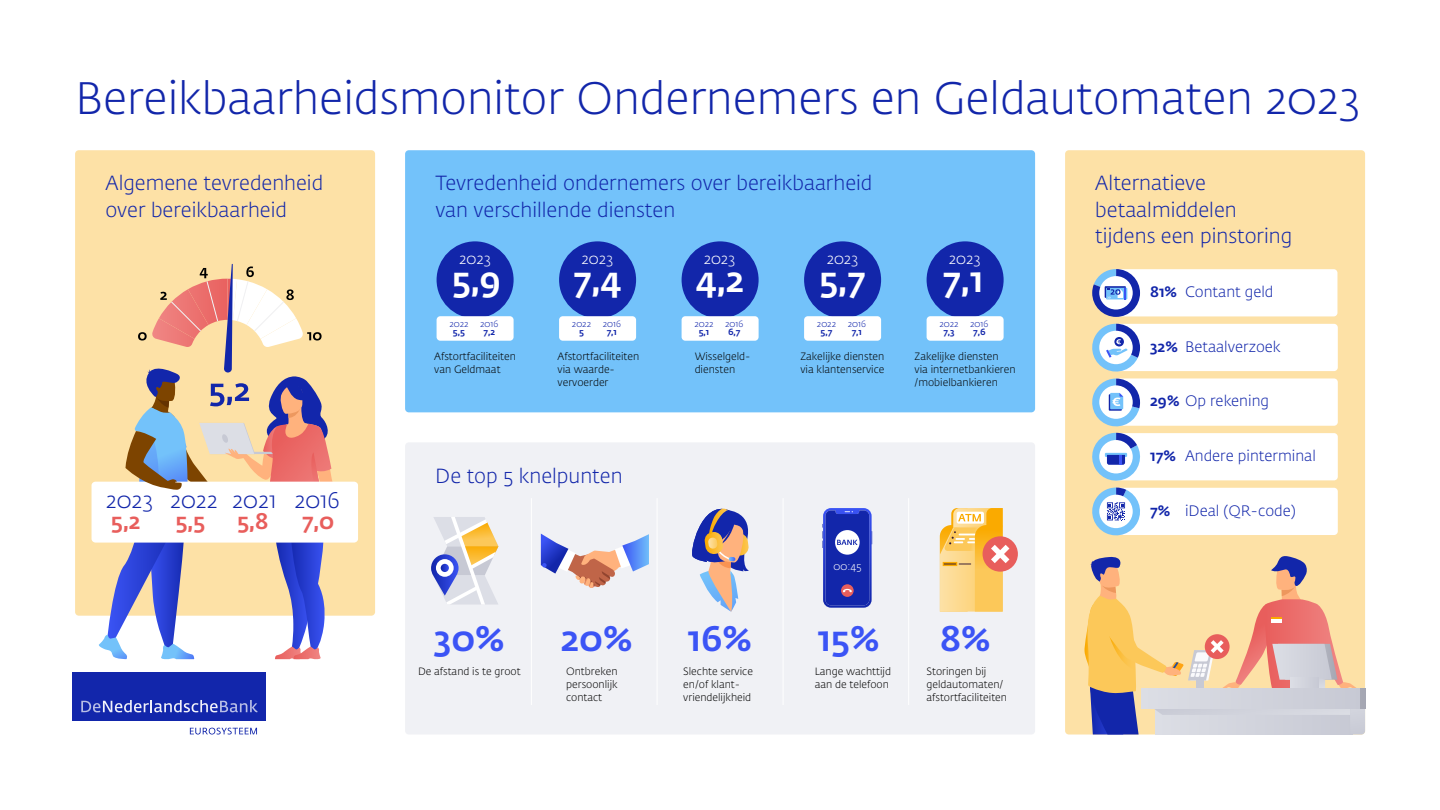
<style>
.page{position:relative;width:1440px;height:810px;background:#fff}
.page>*{position:absolute;margin:0;border:0;box-sizing:border-box;transform-origin:0 0}
.t1{font:300 45px "DNB Fedra";color:#1226aa}
.t2{font:500 35.25px "DNB Fedra";color:#fff}
.t3{font:500 35.25px "DNB Fedra";color:#3b54f5}
.t4{font:300 22.35px "DNB Fedra";color:#1226aa}
.t5{font:500 22.35px "DNB Fedra";color:#e85e5c}
.t6{font:300 20.25px/26.2px "DNB Fedra";color:#1226aa}
.t7{font:300 15px "DNB Fedra";color:#1226aa}
.t8{font:300 15px "DNB Fedra";color:#fff}
.t9{font:500 15px "DNB Fedra";color:#1226aa}
.t10{font:300 10.5px/12.8px "DNB Fedra";color:#000}
.t11{font:300 10.5px "DNB Fedra";color:#fff}
.t12{font:300 9px "DNB Fedra";color:#1226aa}
.t13{font:500 9px "DNB Fedra";color:#1226aa}
.s1{font-weight:500}
</style>
<div class="page">
<div style="left:75px;top:150px;width:300px;height:466px;background:#fde1a6;border-radius:4px"></div>
<div style="left:1065px;top:150px;width:300px;height:585px;background:#fde1a6;border-radius:4px"></div>
<div style="left:405px;top:150px;width:630px;height:262px;background:#73c2fa;border-radius:4px"></div>
<div style="left:405px;top:442px;width:630px;height:293px;background:#f0f1f5;border-radius:4px"></div>
<div style="left:72px;top:673px;width:194px;height:48px;background:#1226ab"></div>
<svg style="left:190px;top:728px;width:67px;height:7px"></svg>
<svg style="left:81px;top:700px;width:177px;height:12px"></svg>
<div style="left:92px;top:482px;width:266px;height:61px;background:#fff;border-radius:4px"></div>
<svg style="left:98px;top:264px;width:245px;height:395px"></svg>
<div style="left:437px;top:241px;width:77px;height:77px;background:#1226aa;border-radius:50%"></div>
<div style="left:437px;top:316px;width:77px;height:25px;background:#fff;border-radius:4px"></div>
<div style="left:559px;top:241px;width:77px;height:77px;background:#1226aa;border-radius:50%"></div>
<div style="left:559px;top:316px;width:77px;height:25px;background:#fff;border-radius:4px"></div>
<div style="left:682px;top:241px;width:77px;height:77px;background:#1226aa;border-radius:50%"></div>
<div style="left:682px;top:316px;width:77px;height:25px;background:#fff;border-radius:4px"></div>
<div style="left:804px;top:241px;width:77px;height:77px;background:#1226aa;border-radius:50%"></div>
<div style="left:804px;top:316px;width:77px;height:25px;background:#fff;border-radius:4px"></div>
<div style="left:927px;top:241px;width:77px;height:77px;background:#1226aa;border-radius:50%"></div>
<div style="left:927px;top:316px;width:77px;height:25px;background:#fff;border-radius:4px"></div>
<hr style="left:657px;top:498px;width:1px;height:207px;background:#fff">
<hr style="left:783px;top:498px;width:1px;height:207px;background:#fff">
<svg style="left:1084px;top:556px;width:281px;height:179px"></svg>
<hr style="left:908px;top:498px;width:1px;height:207px;background:#fff">
<hr style="left:531px;top:498px;width:1px;height:207px;background:#fff">
<svg style="left:692px;top:508px;width:57px;height:104px"></svg>
<div style="left:983px;top:536px;width:35px;height:36px;background:#e85e5c;border-radius:50%"></div>
<svg style="left:940px;top:508px;width:69px;height:104px"></svg>
<svg style="left:822px;top:508px;width:51px;height:100px;background:#3d4bba"></svg>
<svg style="left:431px;top:517px;width:67px;height:88px"></svg>
<svg style="left:541px;top:534px;width:108px;height:54px"></svg>
<svg style="left:1092px;top:269px;width:245px;height:48px;background:#e9ecf5"></svg>
<svg style="left:1092px;top:324px;width:246px;height:212px;background:#f0f1f1"></svg>
<h1 class="t1" style="left:75px;top:72px;width:1287px">Bereikbaarheidsmonitor Ondernemers en Geldautomaten 2023</h1>
<h3 class="t6" style="left:105px;top:171px;width:219px">Algemene tevredenheid over bereikbaarheid</h3>
<h3 class="t6" style="left:435px;top:170px;width:439px">Tevredenheid ondernemers over bereikbaarheid van verschillende diensten</h3>
<h3 class="t8" style="left:459px;top:250px;width:33px">2023</h3>
<h3 class="t8" style="left:581px;top:250px;width:33px">2023</h3>
<h3 class="t8" style="left:704px;top:250px;width:33px">2023</h3>
<h3 class="t8" style="left:827px;top:250px;width:33px">2023</h3>
<h3 class="t8" style="left:949px;top:250px;width:33px">2023</h3>
<h2 class="t2" style="left:573px;top:258px;width:50px">7,4</h2>
<h2 class="t2" style="left:696px;top:258px;width:50px">4,2</h2>
<h2 class="t2" style="left:819px;top:258px;width:48px">5,7</h2>
<h2 class="t2" style="left:943px;top:258px;width:42px">7,1</h2>
<h2 class="t2" style="left:452px;top:258px;width:51px">5,9</h2>
<p class="t12" style="left:449px;top:318px;width:21px">2022</p>
<p class="t13" style="left:453px;top:326px;width:14px">5,5</p>
<p class="t12" style="left:480px;top:318px;width:20px">2016</p>
<p class="t13" style="left:484px;top:326px;width:13px">7,2</p>
<p class="t12" style="left:572px;top:318px;width:21px">2022</p>
<p class="t13" style="left:579px;top:326px;width:6px">5</p>
<p class="t12" style="left:603px;top:318px;width:20px">2016</p>
<p class="t13" style="left:607px;top:326px;width:12px">7,1</p>
<p class="t12" style="left:694px;top:318px;width:21px">2022</p>
<p class="t13" style="left:699px;top:326px;width:12px">5,1</p>
<p class="t12" style="left:725px;top:318px;width:20px">2016</p>
<p class="t13" style="left:728px;top:326px;width:14px">6,7</p>
<p class="t12" style="left:817px;top:318px;width:21px">2022</p>
<p class="t13" style="left:821px;top:326px;width:13px">5,7</p>
<p class="t12" style="left:848px;top:318px;width:20px">2016</p>
<p class="t13" style="left:852px;top:326px;width:12px">7,1</p>
<p class="t12" style="left:939px;top:318px;width:21px">2022</p>
<p class="t13" style="left:943px;top:326px;width:13px">7,3</p>
<p class="t12" style="left:970px;top:318px;width:20px">2016</p>
<p class="t13" style="left:973px;top:326px;width:14px">7,6</p>
<p class="t10" style="left:434px;top:351px;width:83px">Afstortfaciliteiten van Geldmaat</p>
<p class="t10" style="left:558px;top:351px;width:83px">Afstortfaciliteiten via waarde&shy;vervoerder</p>
<p class="t10" style="left:695px;top:351px;width:57px">Wisselgeld&shy;diensten</p>
<p class="t10" style="left:800px;top:351px;width:85px">Zakelijke diensten via klantenservice</p>
<p class="t10" style="left:915px;top:351px;width:103px">Zakelijke diensten<br>via internetbankieren /mobielbankieren</p>
<h3 class="t4" style="left:170px;top:487px;width:171px">2022 2021 2016</h3>
<h3 class="t4" style="left:106px;top:487px;width:49px">2023</h3>
<h3 class="t5" style="left:111px;top:507px;width:31px">5,2</h3>
<h3 class="t5" style="left:175px;top:507px;width:31px">5,5</h3>
<h3 class="t5" style="left:237px;top:507px;width:33px">5,8</h3>
<h3 class="t5" style="left:302px;top:507px;width:34px">7,0</h3>
<h3 class="t6" style="left:435px;top:463px;width:189px">De top 5 knelpunten</h3>
<p class="t11" style="left:834px;top:560px;width:29px">00:45</p>
<h2 class="t3" style="left:434px;top:617px;width:72px">30%</h2>
<h2 class="t3" style="left:561px;top:617px;width:73px">20%</h2>
<h2 class="t3" style="left:688px;top:617px;width:65px">16%</h2>
<h2 class="t3" style="left:818px;top:617px;width:63px">15%</h2>
<h2 class="t3" style="left:940px;top:617px;width:52px">8%</h2>
<p class="t10" style="left:418px;top:665px;width:104px">De afstand is te groot</p>
<p class="t10" style="left:566px;top:665px;width:53px;text-align:justify">Ontbreken persoonlijk contact</p>
<p class="t10" style="left:683px;top:665px;width:71px">Slechte service en/of klant&shy;vriendelijkheid</p>
<p class="t10" style="left:815px;top:665px;width:78px">Lange wachttijd aan de telefoon</p>
<p class="t10" style="left:927px;top:665px;width:82px">Storingen bij geldautomaten/ afstortfaciliteiten</p>
<h3 class="t6" style="left:1095px;top:170px;width:198px">Alternatieve betaalmiddelen tijdens een pinstoring</h3>
<h3 class="t9" style="left:1150px;top:283px;width:29px">81%</h3>
<h3 class="t9" style="left:1150px;top:337px;width:29px">32%</h3>
<h3 class="t7" style="left:1185px;top:283px;width:90px">Contant geld</h3>
<h3 class="t7" style="left:1185px;top:338px;width:97px">Betaalverzoek</h3>
<h3 class="t7" style="left:1150px;top:392px;width:120px"><span class="s1">29%</span> Op rekening</h3>
<h3 class="t9" style="left:1150px;top:447px;width:27px">17%</h3>
<h3 class="t9" style="left:1150px;top:501px;width:22px">7%</h3>
<h3 class="t7" style="left:1185px;top:447px;width:132px">Andere pinterminal</h3>
<h3 class="t7" style="left:1185px;top:501px;width:112px">iDeal (QR-code)</h3>
</div>
